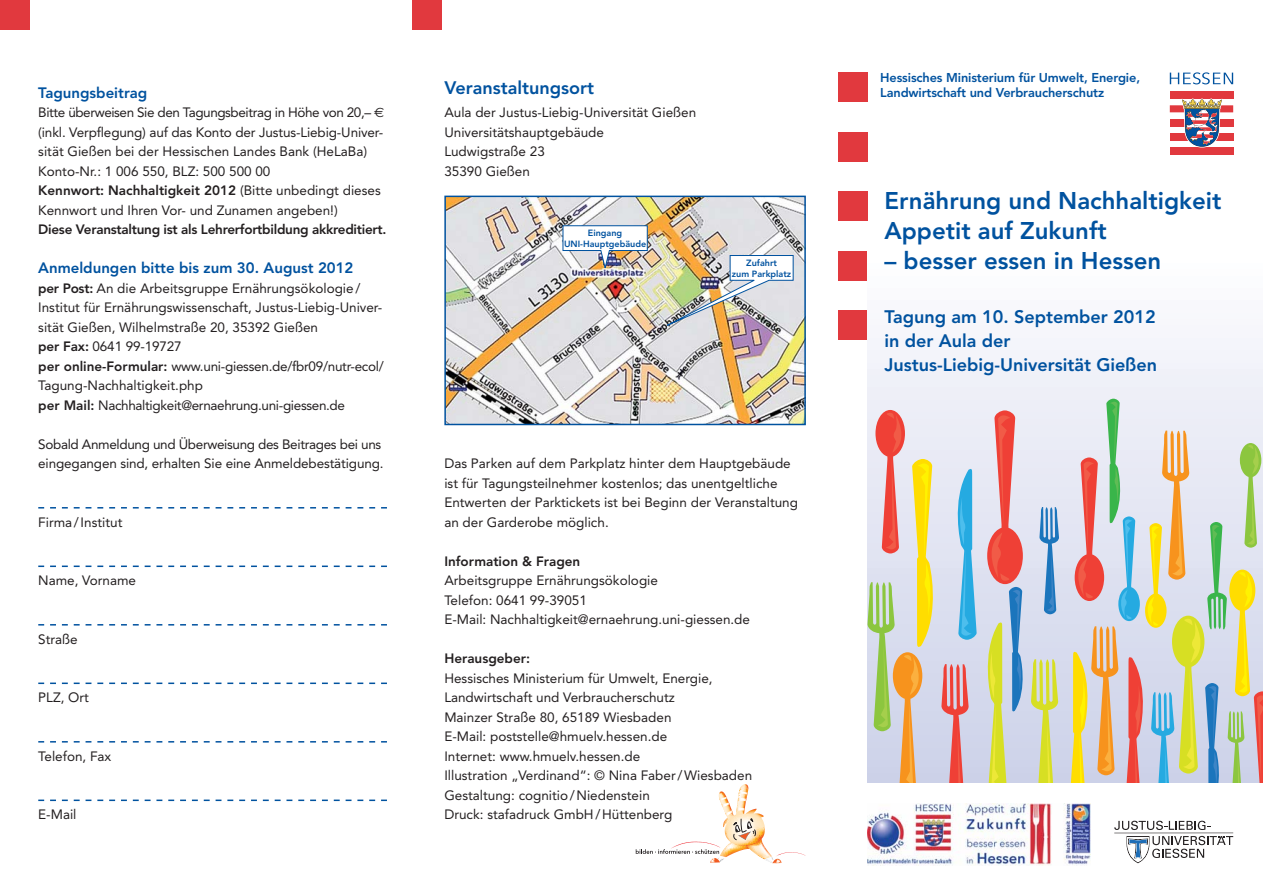
<style>
.page{position:relative;width:1263px;height:893px;background:#fff}
.page>*{position:absolute;margin:0;border:0;box-sizing:border-box;transform-origin:0 0}
.t1{font:800 24px/30px "Avenir";color:#00529f}
.t2{font:800 18px/24px "Avenir";color:#00529f}
.t3{font:800 15px "Avenir";color:#00529f}
.t4{font:13.5px/19.5px "Avenir";color:#231f20}
.t5{font:800 13.5px "Avenir";letter-spacing:-.02em;color:#231f20}
.t6{font:800 13.5px "Avenir";color:#231f20}
.t7{font:800 12.75px "Avenir";letter-spacing:-.01em;color:#00529f}
.t8{font:800 9px/10.5px "Avenir";color:#00529f;text-align:center}
.s1{font-family:"Euro Sans"}
.s2{font-weight:800}
</style>
<div class="page">
<div style="left:838px;top:72px;width:29px;height:30px;background:#e1393e"></div>
<div style="left:838px;top:132px;width:29px;height:30px;background:#e1393e"></div>
<div style="left:838px;top:191px;width:29px;height:30px;background:#e1393e"></div>
<div style="left:838px;top:251px;width:29px;height:30px;background:#e1393e"></div>
<div style="left:838px;top:310px;width:29px;height:30px;background:#e1393e"></div>
<div style="left:1170px;top:91px;width:63px;height:7px;background:#e1393e"></div>
<div style="left:1170px;top:105px;width:63px;height:7px;background:#e1393e"></div>
<div style="left:1170px;top:119px;width:63px;height:8px;background:#e1393e"></div>
<div style="left:1170px;top:133px;width:63px;height:8px;background:#e1393e"></div>
<div style="left:1170px;top:148px;width:63px;height:7px;background:#e1393e"></div>
<svg style="left:1181px;top:98px;width:42px;height:50px"></svg>
<svg style="left:1170px;top:72px;width:63px;height:12px"></svg>
<div style="left:0;top:0;width:30px;height:30px;background:#e1393e"></div>
<div style="left:412px;top:0;width:30px;height:30px;background:#e1393e"></div>
<div style="left:867px;top:251px;width:396px;height:531px;background:#f6f6fb"></div>
<svg style="left:867px;top:410px;width:192px;height:372px"></svg>
<svg style="left:1068px;top:399px;width:195px;height:383px"></svg>
<svg style="left:38px;top:507px;width:349px;height:1px"></svg>
<svg style="left:38px;top:566px;width:349px;height:1px"></svg>
<svg style="left:38px;top:624px;width:349px;height:2px"></svg>
<svg style="left:38px;top:682px;width:349px;height:2px"></svg>
<svg style="left:38px;top:741px;width:349px;height:1px"></svg>
<svg style="left:38px;top:800px;width:349px;height:1px"></svg>
<svg style="left:1114px;top:821px;width:96px;height:9px"></svg>
<svg style="left:1126px;top:836px;width:107px;height:27px"></svg>
<hr style="left:1114px;top:833px;width:119px;height:1px;background:#231f20">
<img style="left:867px;top:804px;width:223px;height:61px">
<img style="left:447px;top:199px;width:356px;height:223px">
<div style="left:444px;top:196px;width:362px;height:229px;border:2px solid #00529f"></div>
<svg style="left:636px;top:784px;width:170px;height:79px"></svg>
<img style="left:562px;top:225px;width:232px;height:111px">
<p class="t7" style="left:880px;top:72px;width:261px">Hessisches Ministerium für Umwelt, Energie,</p>
<h2 class="t2" style="left:444px;top:78px;width:151px">Veranstaltungsort</h2>
<p class="t4" style="left:444px;top:104px;width:253px">Aula der Justus-Liebig-Universität Gießen<br>Universitätshauptgebäude<br>Ludwigstraße 23<br>35390 Gießen</p>
<p class="t3" style="left:38px;top:86px;width:111px">Tagungsbeitrag</p>
<p class="t7" style="left:880px;top:87px;width:225px">Landwirtschaft und Verbraucherschutz</p>
<p class="t4" style="left:38px;top:104px;width:347px">Bitte überweisen Sie den Tagungsbeitrag in Höhe von 20,– <span class="s1">€ </span>(inkl. Verpflegung) auf das Konto der Justus-Liebig-Univer&shy;sität Gießen bei der Hessischen Landes Bank (HeLaBa)<br>Konto-Nr.: 1 006 550, BLZ: 500 500 00<br><span class="s2">Kennwort: Nachhaltigkeit 2012</span> (Bitte unbedingt dieses Kennwort und Ihren Vor- und Zunamen angeben!)</p>
<p class="t5" style="left:38px;top:224px;width:350px">Diese Veranstaltung ist als Lehrerfortbildung akkreditiert.</p>
<p class="t3" style="left:38px;top:262px;width:317px">Anmeldungen bitte bis zum 30. August 2012</p>
<p class="t4" style="left:38px;top:279px;width:347px"><span class="s2">per Post:</span> An die Arbeitsgruppe Ernährungsökologie / Institut für Ernährungswissenschaft, Justus-Liebig-Univer&shy;sität Gießen, Wilhelmstraße 20, 35392 Gießen<br><span class="s2">per Fax:</span> 0641 99-19727<br><span class="s2">per online-Formular:</span> www.uni-giessen.de/fbr09/nutr-ecol/ Tagung-Nachhaltigkeit.php<br><span class="s2">per Mail:</span> Nachhaltigkeit@ernaehrung.uni-giessen.de</p>
<p class="t4" style="left:38px;top:435px;width:347px">Sobald Anmeldung und Überweisung des Beitrages bei uns eingegangen sind, erhalten Sie eine Anmeldebestätigung.</p>
<h1 class="t1" style="left:884px;top:188px;width:338px">Ernährung und Nachhaltigkeit<br>Appetit auf Zukunft</h1>
<h1 class="t1" style="left:884px;top:248px;width:278px">– besser essen in Hessen</h1>
<p class="t8" style="left:564px;top:229px;width:84px">Eingang<br>UNI-Hauptgebäude</p>
<p class="t8" style="left:732px;top:258px;width:61px">Zufahrt<br>zum Parkplatz</p>
<h2 class="t2" style="left:884px;top:307px;width:274px">Tagung am 10. September 2012 in der Aula der<br>Justus-Liebig-Universität Gießen</h2>
<p class="t4" style="left:444px;top:455px;width:355px">Das Parken auf dem Parkplatz hinter dem Hauptgebäude ist für Tagungsteilnehmer kostenlos; das unentgeltliche Entwerten der Parktickets ist bei Beginn der Veranstaltung an der Garderobe möglich.</p>
<p class="t6" style="left:444px;top:555px;width:137px">Information &amp; Fragen</p>
<p class="t4" style="left:444px;top:572px;width:307px">Arbeitsgruppe Ernährungsökologie<br>Telefon: 0641 99-39051<br>E-Mail: Nachhaltigkeit@ernaehrung.uni-giessen.de</p>
<p class="t6" style="left:444px;top:653px;width:87px">Herausgeber:</p>
<p class="t4" style="left:444px;top:669px;width:309px">Hessisches Ministerium für Umwelt, Energie, Landwirtschaft und Verbraucherschutz<br>Mainzer Straße 80, 65189 Wiesbaden<br>E-Mail: poststelle@hmuelv.hessen.de<br>Internet: www.hmuelv.hessen.de<br>Illustration „Verdinand“: © Nina Faber / Wiesbaden Gestaltung: cognitio / Niedenstein<br>Druck: stafadruck GmbH / Hüttenberg</p>
<p class="t4" style="left:38px;top:513px;width:86px">Firma / Institut</p>
<p class="t4" style="left:38px;top:572px;width:99px">Name, Vorname</p>
<p class="t4" style="left:38px;top:630px;width:41px">Straße</p>
<p class="t4" style="left:38px;top:689px;width:52px">PLZ, Ort</p>
<p class="t4" style="left:38px;top:747px;width:75px">Telefon, Fax</p>
<p class="t4" style="left:38px;top:806px;width:40px">E-Mail</p>
</div>
